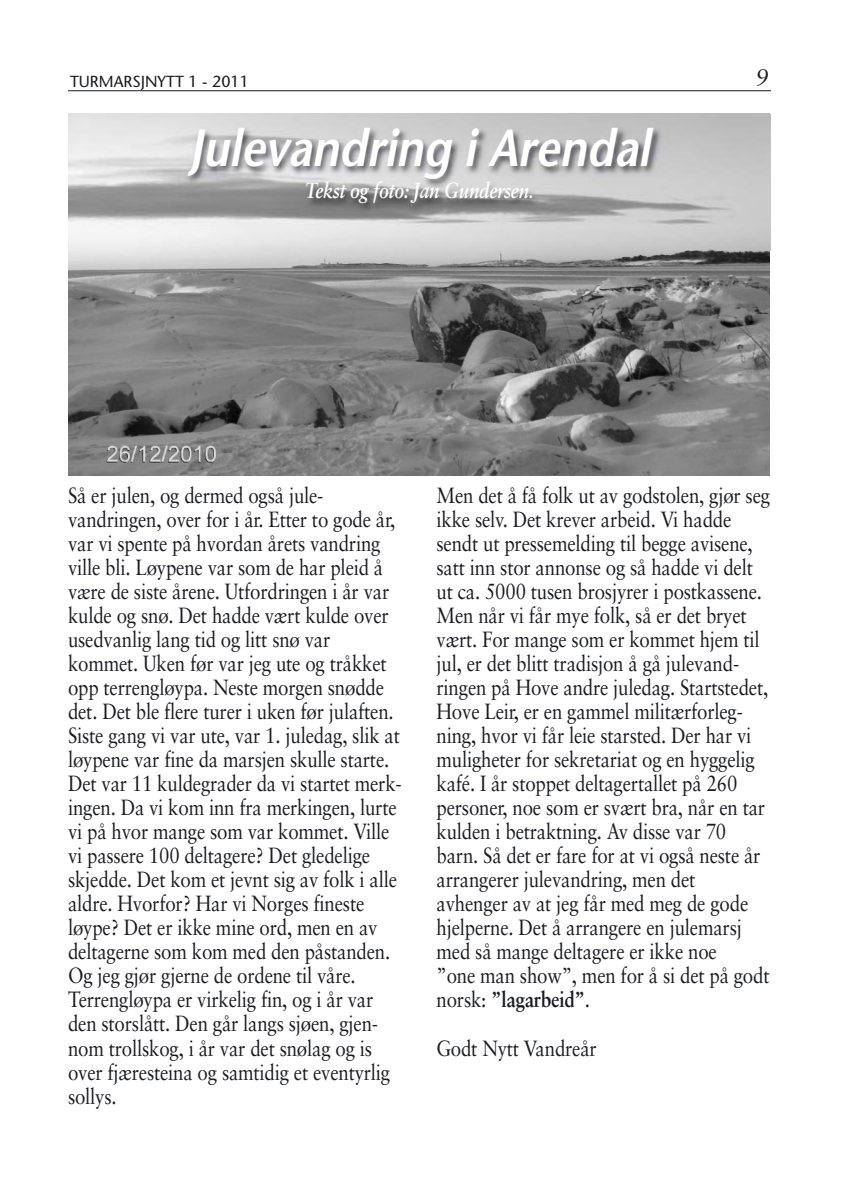
<style>
.page{position:relative;width:842px;height:1191px;background:#fff}
.page>*{position:absolute;margin:0;border:0;box-sizing:border-box;transform-origin:0 0}
.t1{font:italic 600 52px "Stone Sans";color:#fff;scale:.85 1}
.t2{font:italic 24px "Sabon";color:#1b1c20}
.t3{font:22px/24px "Sabon";letter-spacing:-.01em;color:#1b1c20;scale:.85 1}
.t4{font:italic 700 22px "Sabon";letter-spacing:-.015em;color:#fff;scale:.83 1}
.t5{font:16px "Stone Sans";color:#1b1c20}
.s1{font-weight:700}
</style>
<div class="page">
<img style="left:68px;top:113px;width:702px;height:362px">
<img style="left:68px;top:114px;width:703px;height:136px">
<hr style="left:68px;top:90px;width:703px;height:1px;background:#1b1c20">
<p class="t5" style="left:70px;top:75px;width:180px">TURMARSJNYTT 1 - 2011</p>
<p class="t2" style="left:756px;top:67px;width:15px">9</p>
<h1 class="t1" style="left:189px;top:127px;width:554px">Julevandring i Arendal</h1>
<p class="t4" style="left:305px;top:181px;width:277px">Tekst og foto: Jan Gundersen.</p>
<p class="t3" style="left:68px;top:485px;width:394px">Så er julen, og dermed også jule&shy;vandringen, over for i år. Etter to gode år, var vi spente på hvordan årets vandring ville bli. Løypene var som de har pleid å være de siste årene. Utfordringen i år var kulde og snø. Det hadde vært kulde over usedvanlig lang tid og litt snø var kommet. Uken før var jeg ute og tråkket opp terrengløypa. Neste morgen snødde det. Det ble flere turer i uken før julaften.<br>Siste gang vi var ute, var 1. juledag, slik at løypene var fine da marsjen skulle starte.<br>Det var 11 kuldegrader da vi startet merk&shy;ingen. Da vi kom inn fra merkingen, lurte vi på hvor mange som var kommet. Ville vi passere 100 deltagere? Det gledelige skjedde. Det kom et jevnt sig av folk i alle aldre. Hvorfor? Har vi Norges fineste løype? Det er ikke mine ord, men en av deltagerne som kom med den påstanden.<br>Og jeg gjør gjerne de ordene til våre.<br>Terrengløypa er virkelig fin, og i år var den storslått. Den går langs sjøen, gjen&shy;nom trollskog, i år var det snølag og is over fjæresteina og samtidig et eventyrlig sollys.</p>
<p class="t3" style="left:437px;top:485px;width:394px">Men det å få folk ut av godstolen, gjør seg ikke selv. Det krever arbeid. Vi hadde sendt ut pressemelding til begge avisene, satt inn stor annonse og så hadde vi delt ut ca. 5000 tusen brosjyrer i postkassene.<br>Men når vi får mye folk, så er det bryet vært. For mange som er kommet hjem til jul, er det blitt tradisjon å gå julevand&shy;ringen på Hove andre juledag. Startstedet, Hove Leir, er en gammel militærforleg&shy;ning, hvor vi får leie starsted. Der har vi muligheter for sekretariat og en hyggelig kafé. I år stoppet deltagertallet på 260 personer, noe som er svært bra, når en tar kulden i betraktning. Av disse var 70 barn. Så det er fare for at vi også neste år arrangerer julevandring, men det avhenger av at jeg får med meg de gode hjelperne. Det å arrangere en julemarsj med så mange deltagere er ikke noe<br>”one man show”, men for å si det på godt norsk: <span class="s1">”lagarbeid”</span>.</p>
<p class="t3" style="left:437px;top:1037px;width:190px">Godt Nytt Vandreår</p>
</div>
